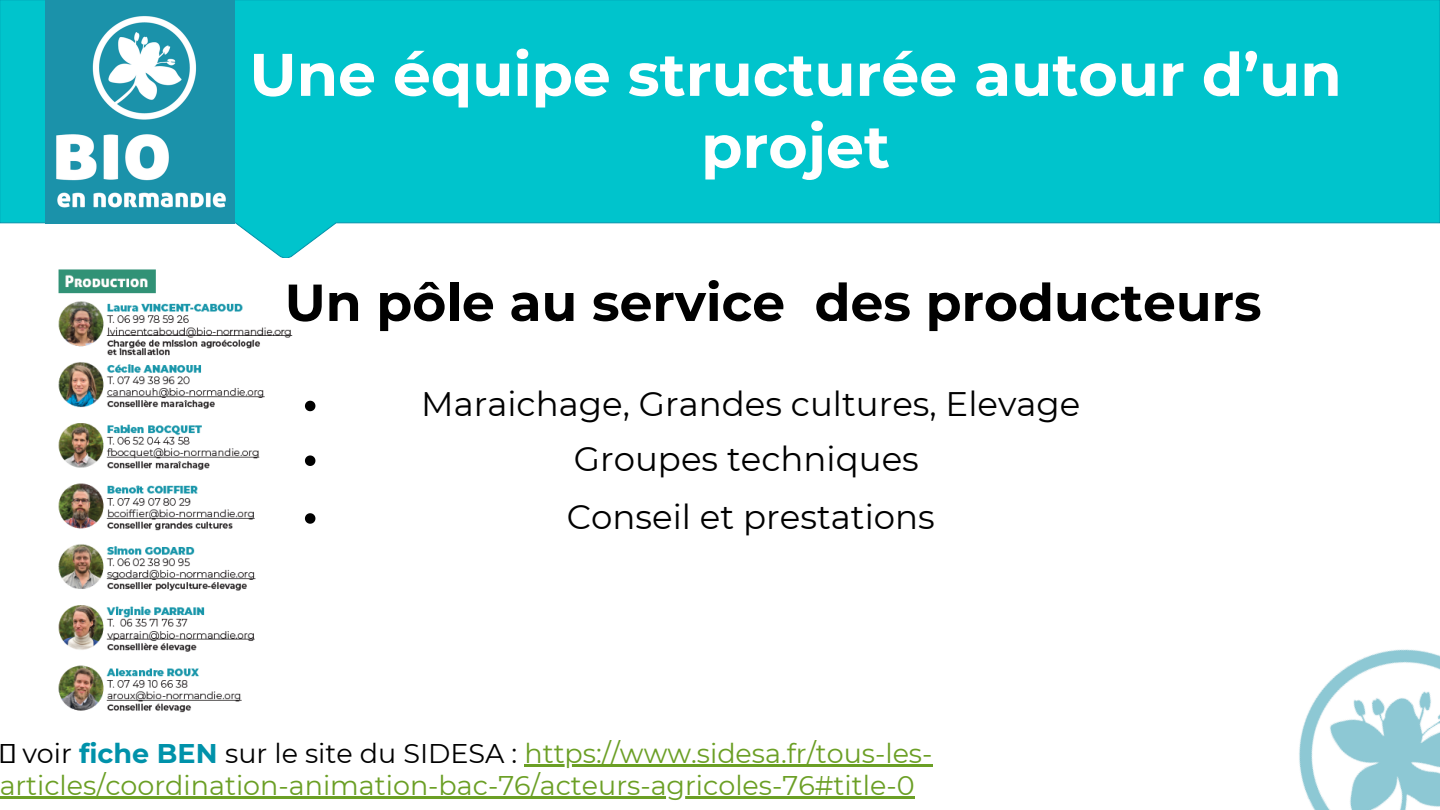
<style>
.page{position:relative;width:1440px;height:810px;background:#fff}
.page>*{position:absolute;margin:0;border:0;box-sizing:border-box;transform-origin:0 0}
.t1{font:700 60px/72px "Montserrat";color:#fff;text-align:center}
.t2{font:700 52px "Montserrat";color:#000}
.t3{font:34px "Montserrat";color:#000}
.t4{font:27px/32.2px "Montserrat";color:#6b9f25}
.s1{color:#000}
.s2{font-weight:700;color:#0092aa}
</style>
<div class="page">
<svg style="left:0;top:0;width:1440px;height:258px;background:#25ccd3"></svg>
<hr style="left:524px;top:764px;width:409px;height:2px;background:#6b9f25">
<hr style="left:0;top:796px;width:915px;height:3px;background:#6b9f25">
<img style="left:45px;top:0;width:189px;height:224px">
<img style="left:1299px;top:649px;width:141px;height:161px">
<img style="left:58px;top:269px;width:247px;height:444px">
<svg style="left:305px;top:401px;width:10px;height:10px"></svg>
<svg style="left:305px;top:455px;width:10px;height:11px"></svg>
<svg style="left:305px;top:513px;width:10px;height:11px"></svg>
<p class="t1" style="left:249px;top:38px;width:1094px">Une équipe structurée autour d’un projet</p>
<p class="t2" style="left:285px;top:271px;width:978px">Un pôle au service des producteurs</p>
<p class="t3" style="left:421px;top:384px;width:661px">Maraichage, Grandes cultures, Elevage</p>
<p class="t3" style="left:574px;top:438px;width:346px">Groupes techniques</p>
<p class="t3" style="left:567px;top:496px;width:369px">Conseil et prestations</p>
<p class="t4" style="left:-1px;top:737px;width:935px;text-indent:23px"><span class="s1">voir</span> <span class="s2">fiche BEN</span> <span class="s1">sur le site du SIDESA :</span> https://www.sidesa.fr/tous-les&shy;articles/coordination-animation-bac-76/acteurs-agricoles-76#title-0</p>
</div>
